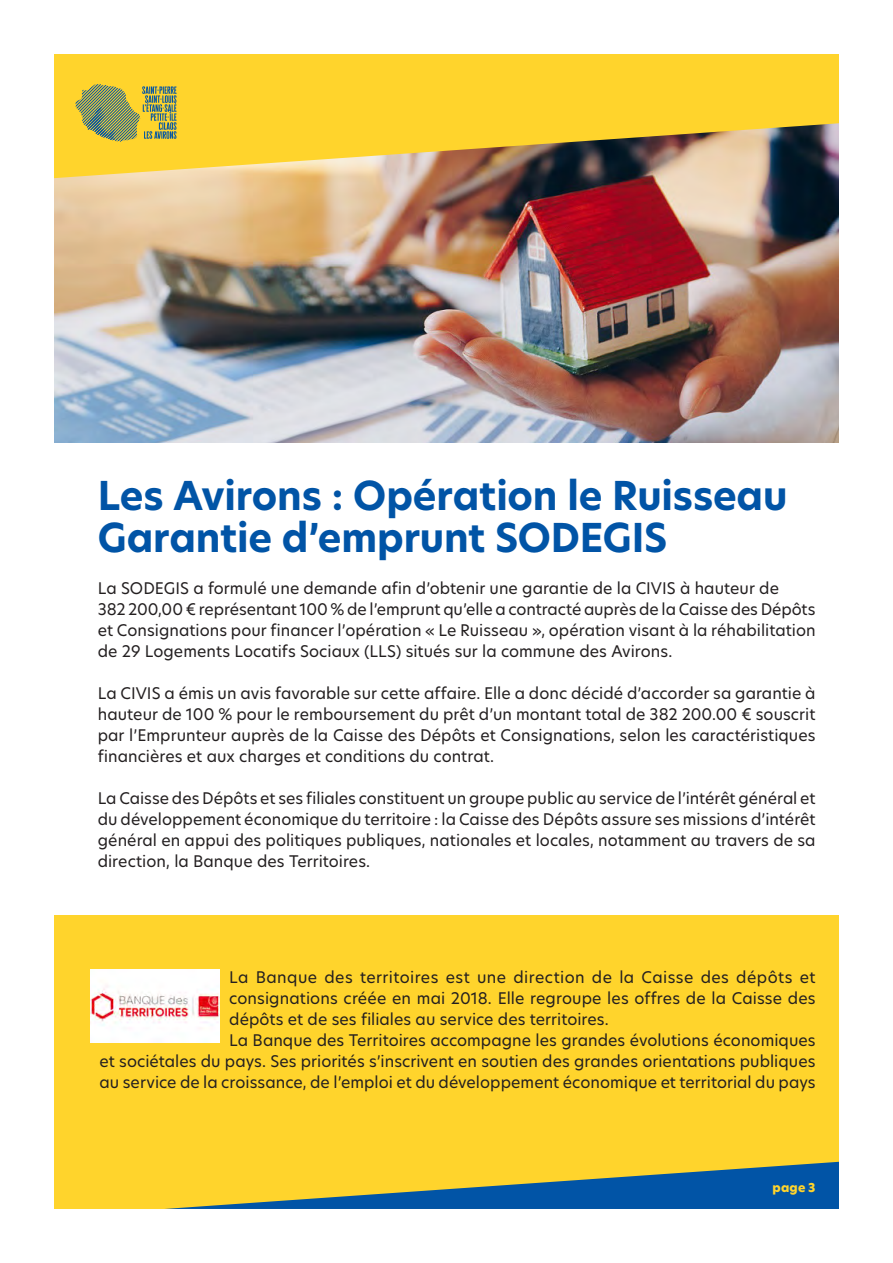
<style>
.page{position:relative;width:893px;height:1263px;background:#fff}
.page>*{position:absolute;margin:0;border:0;box-sizing:border-box;transform-origin:0 0}
.t1{font:700 39px/42px "Hero New";letter-spacing:-.005em;color:#0154a6}
.t2{font:15.75px/21px "Hero New";letter-spacing:.005em;color:#231f20;text-align:justify}
.t3{font:800 12px "Hero New";color:#ffd42c}
</style>
<div class="page">
<div style="left:54px;top:915px;width:785px;height:294px;background:#ffd42c"></div>
<svg style="left:165px;top:1162px;width:674px;height:47px"></svg>
<img style="left:54px;top:178px;width:785px;height:264px">
<svg style="left:54px;top:54px;width:785px;height:124px;background:#e3bf3c"></svg>
<svg style="left:142px;top:86px;width:35px;height:53px;background:#9fa359"></svg>
<svg style="left:75px;top:84px;width:25px;height:43px"></svg>
<img style="left:90px;top:970px;width:130px;height:72px">
<p class="t1" style="left:98px;top:474px;width:691px">Les Avirons : Opération le Ruisseau<br>Garantie d’emprunt SODEGIS</p>
<p class="t2" style="left:98px;top:577px;width:683px">La SODEGIS a formulé une demande afin d’obtenir une garantie de la CIVIS à hauteur de</p>
<p class="t2" style="left:98px;top:598px;width:719px">382 200,00 € représentant 100 % de l’emprunt qu’elle a contracté auprès de la Caisse des Dépôts et Consignations pour financer l’opération « Le Ruisseau », opération visant à la réhabilitation de 29 Logements Locatifs Sociaux (LLS) situés sur la commune des Avirons.</p>
<p class="t2" style="left:98px;top:682px;width:719px">La CIVIS a émis un avis favorable sur cette affaire. Elle a donc décidé d’accorder sa garantie à hauteur de 100 % pour le remboursement du prêt d’un montant total de 382 200.00 € souscrit par l’Emprunteur auprès de la Caisse des Dépôts et Consignations, selon les caractéristiques financières et aux charges et conditions du contrat.</p>
<p class="t2" style="left:98px;top:787px;width:719px">La Caisse des Dépôts et ses filiales constituent un groupe public au service de l’intérêt général et du développement économique du territoire : la Caisse des Dépôts assure ses missions d’intérêt général en appui des politiques publiques, nationales et locales, notamment au travers de sa direction, la Banque des Territoires.</p>
<p class="t2" style="left:229px;top:966px;width:588px">La Banque des territoires est une direction de la Caisse des dépôts et consignations créée en mai 2018. Elle regroupe les offres de la Caisse des dépôts et de ses filiales au service des territoires.</p>
<p class="t2" style="left:100px;top:1029px;width:718px;text-indent:130px">La Banque des Territoires accompagne les grandes évolutions économiques et sociétales du pays. Ses priorités s’inscrivent en soutien des grandes orientations publiques au service de la croissance, de l’emploi et du développement économique et territorial du pays</p>
<p class="t3" style="left:772px;top:1179px;width:45px">page 3</p>
</div>
